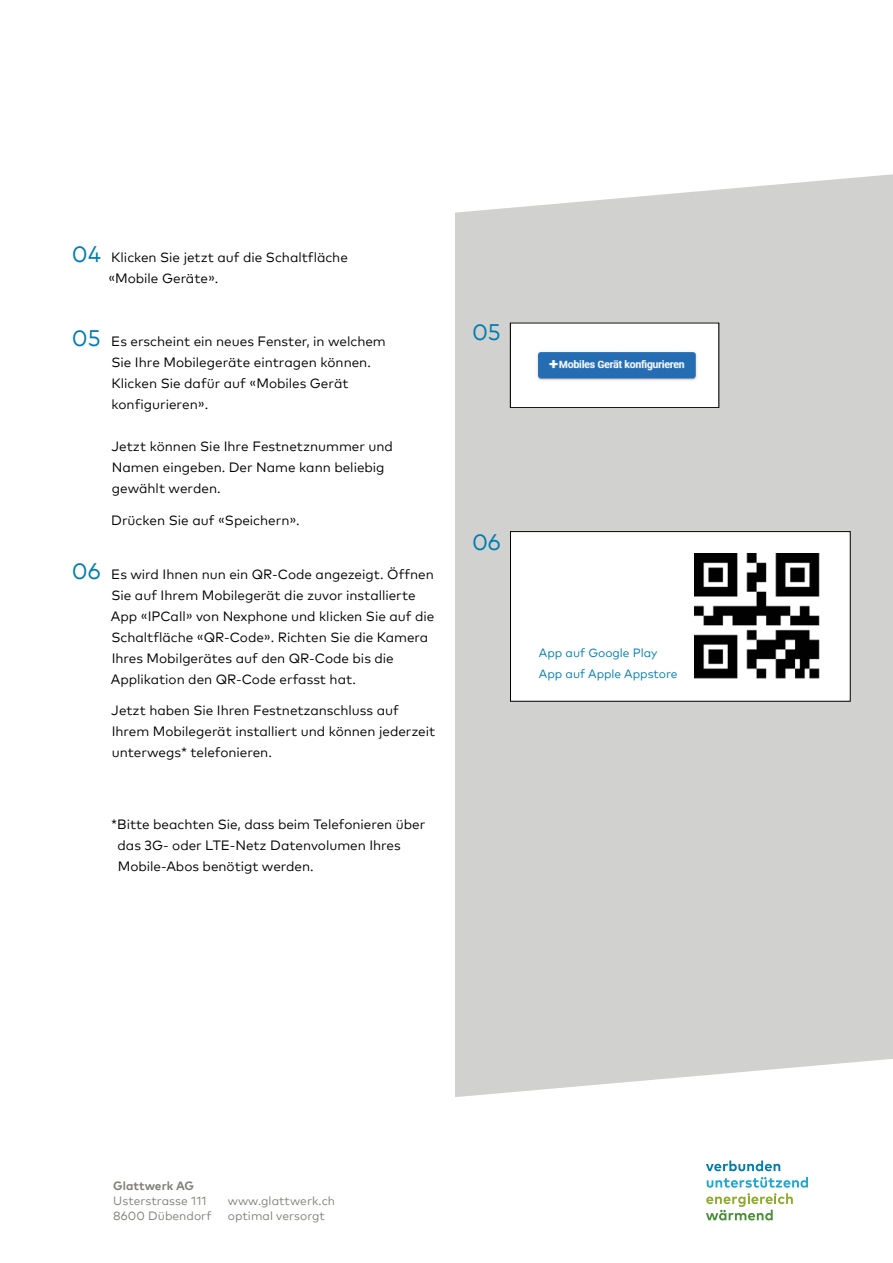
<style>
.page{position:relative;width:893px;height:1263px;background:#fff}
.page>*{position:absolute;margin:0;border:0;box-sizing:border-box;transform-origin:0 0}
._01_Grundschrift_9_1{font:22.5px "Mark OT";color:#007cb1}
._01_Grundschrift_9_1-2{font:13.5px/21px "Mark OT";color:#000}
.t1{font:12px "Mark OT";letter-spacing:.005em;color:#81807a}
._01_Grundschrift_9_1-3{font:12px "Mark OT";color:#007cb1}
.t2{font:700 12px "Mark OT";letter-spacing:.005em;color:#81807a}
.s1{font-size:22.5px;color:#007cb1}
</style>
<div class="page">
<div style="left:455px;top:174px;width:438px;height:923px;background:#d1d1cf"></div>
<svg style="left:706px;top:1160px;width:74px;height:11px"></svg>
<svg style="left:706px;top:1177px;width:102px;height:43px"></svg>
<div style="left:510px;top:323px;width:208px;height:84px;background:#fff"></div>
<div style="left:510px;top:323px;width:209px;height:85px;border:1px solid #000"></div>
<div style="left:510px;top:532px;width:340px;height:169px;background:#fff"></div>
<img style="left:694px;top:553px;width:126px;height:126px">
<div style="left:510px;top:531px;width:340px;height:170px;border:1px solid #000"></div>
<img style="left:537px;top:352px;width:160px;height:29px">
<p class="_01_Grundschrift_9_1-2" style="left:108px;top:247px;width:241px;text-indent:-36px"><span class="s1">04</span> Klicken Sie jetzt auf die Schaltfläche «Mobile Geräte».</p>
<p class="_01_Grundschrift_9_1-2" style="left:72px;top:331px;width:315px"><span class="s1">05</span> Es erscheint ein neues Fenster, in welchem</p>
<p class="_01_Grundschrift_9_1-2" style="left:111px;top:352px;width:261px">Sie Ihre Mobilegeräte eintragen können.<br>Klicken Sie dafür auf «Mobiles Gerät konfigurieren».</p>
<p class="_01_Grundschrift_9_1-2" style="left:112px;top:436px;width:283px">Jetzt können Sie Ihre Festnetznummer und<br>Namen eingeben. Der Name kann beliebig gewählt werden.</p>
<p class="_01_Grundschrift_9_1-2" style="left:111px;top:509px;width:190px">Drücken Sie auf «Speichern».</p>
<p class="_01_Grundschrift_9_1-2" style="left:111px;top:563px;width:325px;text-indent:-39px"><span class="s1">06</span> Es wird Ihnen nun ein QR-Code angezeigt. Öffnen Sie auf Ihrem Mobilegerät die zuvor installierte App «IPCall» von Nexphone und klicken Sie auf die Schaltfläche «QR-Code». Richten Sie die Kamera Ihres Mobilgerätes auf den QR-Code bis die Applikation den QR-Code erfasst hat.</p>
<p class="_01_Grundschrift_9_1-2" style="left:111px;top:700px;width:325px">Jetzt haben Sie Ihren Festnetzanschluss auf<br>Ihrem Mobilegerät installiert und können jederzeit unterwegs* telefonieren.</p>
<p class="_01_Grundschrift_9_1-2" style="left:118px;top:814px;width:309px;text-indent:-6px">*Bitte beachten Sie, dass beim Telefonieren über das 3G- oder LTE-Netz Datenvolumen Ihres<br>Mobile-Abos benötigt werden.</p>
<p class="_01_Grundschrift_9_1" style="left:472px;top:319px;width:30px">05</p>
<p class="_01_Grundschrift_9_1" style="left:472px;top:529px;width:30px">06</p>
<p class="_01_Grundschrift_9_1-3" style="left:539px;top:645px;width:120px">App auf Google Play</p>
<p class="_01_Grundschrift_9_1-3" style="left:539px;top:666px;width:140px">App auf Apple Appstore</p>
<p class="t2" style="left:113px;top:1178px;width:82px">Glattwerk AG</p>
<p class="t1" style="left:113px;top:1194px;width:95px">Usterstrasse 111</p>
<p class="t1" style="left:113px;top:1209px;width:100px">8600 Dübendorf</p>
<p class="t1" style="left:228px;top:1194px;width:109px">www.glattwerk.ch</p>
<p class="t1" style="left:228px;top:1209px;width:99px">optimal versorgt</p>
</div>
